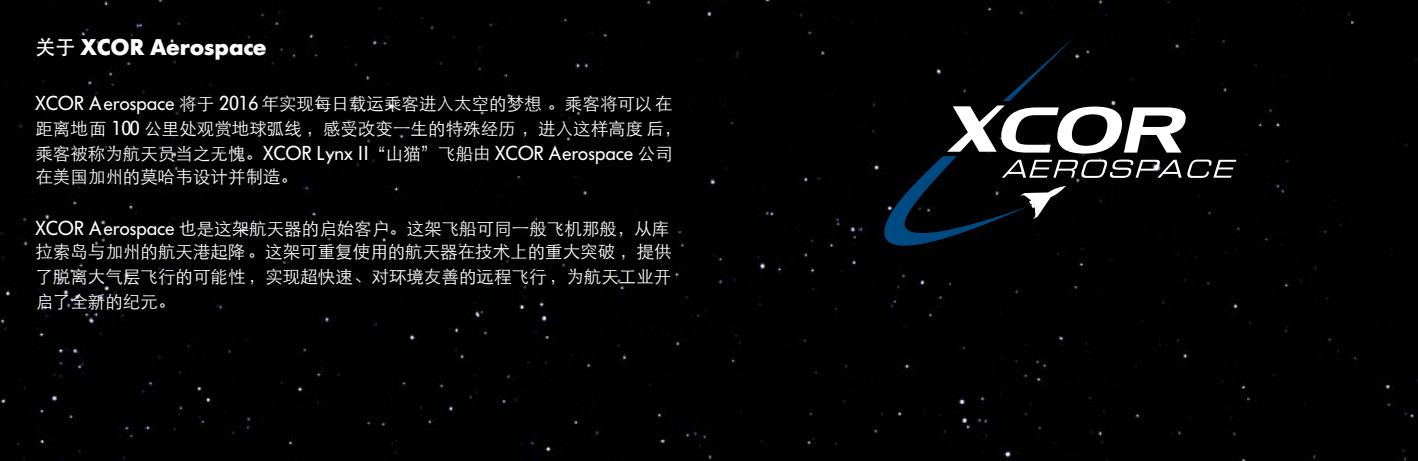
<style>
.page{position:relative;width:1418px;height:461px;background:#fff}
.page>*{position:absolute;margin:0;border:0;box-sizing:border-box;transform-origin:0 0}
.t1{font:700 22.5px "Futura BQ";color:#fff}
.t2{font:20px "Futura BQ";color:#fff}
.t3{font:300 17.5px/24.5px "ST Heiti SC";color:#fff}
.s1{font-family:"ST Heiti SC";font-weight:500;font-size:20px}
.s2{font-family:"Futura BQ";font-weight:400;font-size:20px}
.s3{font-family:"ST Heiti SC";font-weight:300;font-size:17.5px}
</style>
<div class="page">
<div style="left:0;top:0;width:1417px;height:461px;background:#010101"></div>
<svg style="left:1076px;top:159px;width:160px;height:19px"></svg>
<svg style="left:857px;top:36px;width:219px;height:246px;background:#03070a"></svg>
<svg style="left:947px;top:105px;width:238px;height:48px"></svg>
<svg style="left:1019px;top:186px;width:46px;height:33px"></svg>
<p class="t1" style="left:35px;top:33px;width:232px"><span class="s1">关于</span> XCOR Aerospace</p>
<p class="t3" style="left:35px;top:89px;width:647px"><span class="s2">XCOR Aerospace</span> 将于 <span class="s2">2016</span> 年实现每日载运乘客进入太空的梦想。乘客将可以在距离地面 <span class="s2">100</span> 公里处观赏地球弧线，感受改变一生的特殊经历，进入这样高度后，</p>
<p class="t2" style="left:35px;top:142px;width:639px"><span class="s3">乘客被称为航天员当之无愧。</span>XCOR Lynx II<span class="s3">“山猫”飞船由</span> XCOR Aerospace <span class="s3">公司</span></p>
<p class="t3" style="left:35px;top:163px;width:264px">在美国加州的莫哈韦设计并制造。</p>
<p class="t3" style="left:35px;top:214px;width:637px"><span class="s2">XCOR Aerospace</span> 也是这架航天器的启始客户。这架飞船可同一般飞机那般，从库拉索岛与加州的航天港起降。这架可重复使用的航天器在技术上的重大突破，提供了脱离大气层飞行的可能性，实现超快速、对环境友善的远程飞行，为航天工业开启了全新的纪元。</p>
</div>
